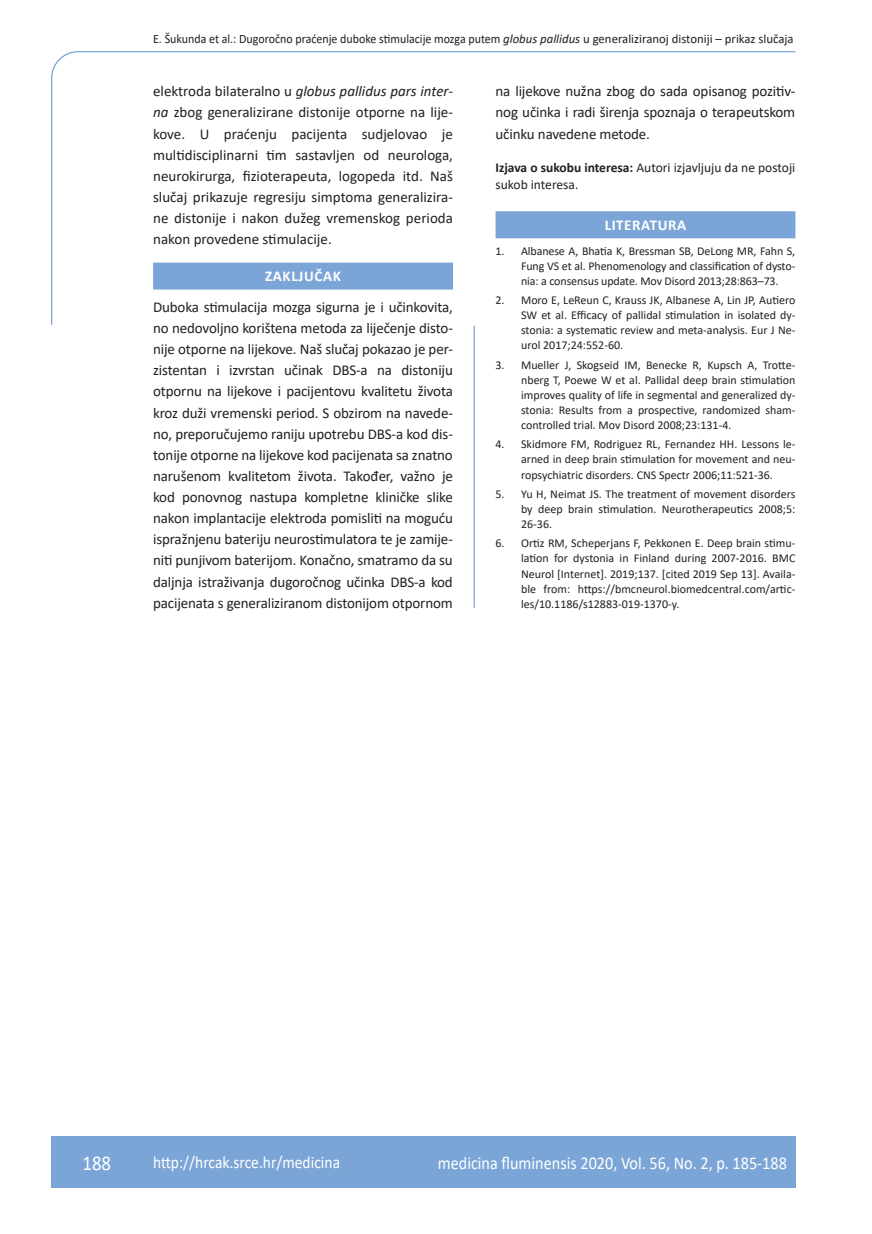
<style>
.page{position:relative;width:872px;height:1234px;background:#fff}
.page>*{position:absolute;margin:0;border:0;box-sizing:border-box;transform-origin:0 0}
.t1{font:21px "Calibri";color:#fff;scale:.9 1}
.t2{font:18px "Calibri";color:#fff;scale:.9 1}
.t3{font:17.25px "Calibri";color:#fff;scale:.9 1}
.osnovni_tekst{font:15px/21.1px "Calibri";letter-spacing:-.01em;color:#231f20;text-align:justify}
.naslov_ruler{font:700 15px "Calibri";letter-spacing:.04em;color:#fff}
.izjava{font:13.5px/16.5px "Calibri";color:#231f20}
.glava{font:12.75px "Calibri";color:#231f20;scale:.94 1}
.literatura{font:12px/15px "Calibri";color:#231f20;text-align:justify}
.s1{font-style:italic}
.s2{font-weight:700}
</style>
<div class="page">
<svg style="left:51px;top:51px;width:745px;height:274px"></svg>
<hr style="left:473px;top:325px;width:2px;height:282px;background:#7ca5d7">
<div style="left:51px;top:1135px;width:744px;height:51px;background:#7ca5d7"></div>
<div style="left:153px;top:262px;width:300px;height:27px;background:#7ca5d7"></div>
<div style="left:495px;top:211px;width:300px;height:27px;background:#7ca5d7"></div>
<p class="glava" style="left:153px;top:29px;width:683px">E. Šukunda et al.: Dugoročno praćenje duboke stimulacije mozga putem <span class="s1">globus pallidus</span> u generaliziranoj distoniji – prikaz slučaja</p>
<p class="osnovni_tekst" style="left:153px;top:80px;width:301px">elektroda bilateralno u <span class="s1">globus pallidus pars inter&shy;na</span> zbog generalizirane distonije otporne na lije&shy;kove. U praćenju pacijenta sudjelovao je multidisciplinarni tim sastavljen od neurologa, neurokirurga, fizioterapeuta, logopeda itd. Naš slučaj prikazuje regresiju simptoma generalizira&shy;ne distonije i nakon dužeg vremenskog perioda nakon provedene stimulacije.</p>
<p class="naslov_ruler" style="left:265px;top:266px;width:77px">ZAKLJUČAK</p>
<p class="osnovni_tekst" style="left:153px;top:296px;width:301px">Duboka stimulacija mozga sigurna je i učinkovita, no nedovoljno korištena metoda za liječenje disto&shy;nije otporne na lijekove. Naš slučaj pokazao je per&shy;zistentan i izvrstan učinak DBS-a na distoniju otpornu na lijekove i pacijentovu kvalitetu života kroz duži vremenski period. S obzirom na navede&shy;no, preporučujemo raniju upotrebu DBS-a kod dis&shy;tonije otporne na lijekove kod pacijenata sa znatno narušenom kvalitetom života. Također, važno je kod ponovnog nastupa kompletne kliničke slike nakon implantacije elektroda pomisliti na moguću ispražnjenu bateriju neurostimulatora te je zamije&shy;niti punjivom baterijom. Konačno, smatramo da su daljnja istraživanja dugoročnog učinka DBS-a kod pacijenata s generaliziranom distonijom otpornom</p>
<p class="osnovni_tekst" style="left:495px;top:80px;width:301px">na lijekove nužna zbog do sada opisanog pozitiv&shy;nog učinka i radi širenja spoznaja o terapeutskom učinku navedene metode.</p>
<p class="izjava" style="left:495px;top:159px;width:301px"><span class="s2">Izjava o sukobu interesa:</span> Autori izjavljuju da ne postoji sukob interesa.</p>
<p class="naslov_ruler" style="left:604px;top:214px;width:83px">LITERATURA</p>
<p class="literatura" style="left:521px;top:243px;width:276px;text-indent:-26px">1. Albanese A, Bhatia K, Bressman SB, DeLong MR, Fahn S, Fung VS et al. Phenomenology and classification of dysto&shy;nia: a consensus update. Mov Disord 2013;28:863–73.</p>
<p class="literatura" style="left:521px;top:292px;width:276px;text-indent:-26px">2. Moro E, LeReun C, Krauss JK, Albanese A, Lin JP, Autiero SW et al. Efficacy of pallidal stimulation in isolated dy&shy;stonia: a systematic review and meta‐analysis. Eur J Ne&shy;urol 2017;24:552-60.</p>
<p class="literatura" style="left:521px;top:357px;width:276px;text-indent:-26px">3. Mueller J, Skogseid IM, Benecke R, Kupsch A, Trotte&shy;nberg T, Poewe W et al. Pallidal deep brain stimulation improves quality of life in segmental and generalized dy&shy;stonia: Results from a prospective, randomized sham‐ controlled trial. Mov Disord 2008;23:131-4.</p>
<p class="literatura" style="left:521px;top:436px;width:276px;text-indent:-26px">4. Skidmore FM, Rodriguez RL, Fernandez HH. Lessons le&shy;arned in deep brain stimulation for movement and neu&shy;ropsychiatric disorders. CNS Spectr 2006;11:521-36.</p>
<p class="literatura" style="left:521px;top:486px;width:276px;text-indent:-26px">5. Yu H, Neimat JS. The treatment of movement disorders by deep brain stimulation. Neurotherapeutics 2008;5:<br>26-36.</p>
<p class="literatura" style="left:521px;top:535px;width:276px;text-indent:-26px">6. Ortiz RM, Scheperjans F, Pekkonen E. Deep brain stimu&shy;lation for dystonia in Finland during 2007-2016. BMC Neurol [Internet]. 2019;137. [cited 2019 Sep 13]. Availa&shy;ble from: https://bmcneurol.biomedcentral.com/artic&shy;les/10.1186/s12883-019-1370-y.</p>
<p class="t1" style="left:82px;top:1147px;width:33px">188</p>
<p class="t3" style="left:153px;top:1149px;width:209px">http://hrcak.srce.hr/medicina</p>
<p class="t2" style="left:438px;top:1149px;width:389px">medicina fluminensis 2020, Vol. 56, No. 2, p. 185-188</p>
</div>
